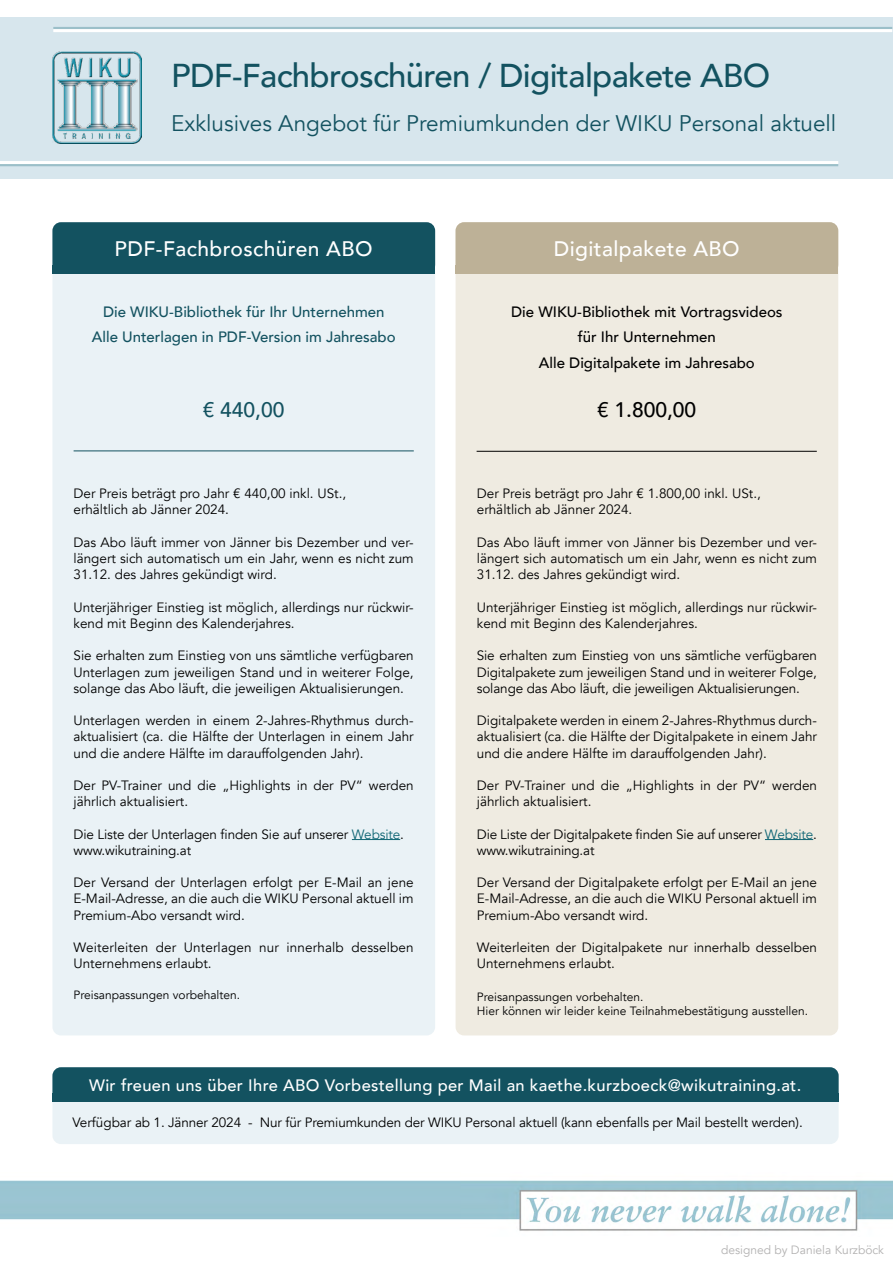
<style>
.page{position:relative;width:893px;height:1263px;background:#fff}
.page>*{position:absolute;margin:0;border:0;box-sizing:border-box;transform-origin:0 0}
.t1{font:500 33px "Avenir";letter-spacing:-.02em;color:#135260}
.t2{font:22.5px "Avenir";color:#135260}
.t3{font:500 21px "Avenir";letter-spacing:.02em;color:#fff}
.t4{font:500 21px "Avenir";color:#000}
.t5{font:500 21px "Avenir";color:#135260}
.t6{font:500 16.5px "Avenir";letter-spacing:.02em;color:#fff}
.t7{font:500 15px/25.5px "Avenir";color:#000;text-align:center}
.t8{font:500 15px/25.5px "Avenir";color:#135260;text-align:center}
.t9{font:13.5px/16.2px "Avenir";color:#000}
.t10{font:12px/14.4px "Avenir";color:#000}
.t11{font:12px "Avenir";color:#b3b2b2}
.s1{color:#106675}
</style>
<div class="page">
<img style="left:0;top:1180px;width:893px;height:51px">
<div style="left:0;top:17px;width:892px;height:162px;background:#d7e6ed"></div>
<img style="left:52px;top:51px;width:90px;height:93px">
<hr style="left:53px;top:27px;width:839px;height:2px;background:#106675">
<hr style="left:0;top:164px;width:838px;height:2px;background:#106675">
<hr style="left:0;top:161px;width:838px;height:3px;background:#fff">
<hr style="left:53px;top:29px;width:839px;height:3px;background:#fff">
<div style="left:52px;top:1067px;width:787px;height:77px;background:#eaf2f6;border-radius:9px"></div>
<div style="left:52px;top:1067px;width:787px;height:34px;background:#135260;border-radius:9px"></div>
<div style="left:52px;top:1093px;width:787px;height:8px;background:#135260"></div>
<div style="left:52px;top:222px;width:383px;height:813px;background:#eaf2f6;border-radius:9px"></div>
<div style="left:52px;top:222px;width:383px;height:51px;background:#135260;border-radius:9px"></div>
<hr style="left:352px;top:839px;width:48px;height:1px;background:#106675">
<div style="left:52px;top:265px;width:383px;height:8px;background:#135260"></div>
<hr style="left:74px;top:450px;width:340px;height:1px;background:#135260">
<div style="left:456px;top:222px;width:382px;height:813px;background:#efebe1;border-radius:9px"></div>
<div style="left:456px;top:222px;width:382px;height:51px;background:#bdb197;border-radius:9px"></div>
<hr style="left:765px;top:839px;width:48px;height:1px;background:#106675">
<div style="left:456px;top:265px;width:382px;height:8px;background:#bdb197"></div>
<hr style="left:477px;top:451px;width:340px;height:1px;background:#000">
<h1 class="t1" style="left:171px;top:47px;width:601px">PDF-Fachbroschüren / Digitalpakete ABO</h1>
<h2 class="t2" style="left:171px;top:109px;width:667px">Exklusives Angebot für Premiumkunden der WIKU Personal aktuell</h2>
<h3 class="t3" style="left:115px;top:230px;width:259px">PDF-Fachbroschüren ABO</h3>
<p class="t8" style="left:92px;top:298px;width:305px">Die WIKU-Bibliothek für Ihr Unternehmen<br>Alle Unterlagen in PDF-Version im Jahresabo</p>
<h3 class="t5" style="left:203px;top:392px;width:83px">€ 440,00</h3>
<p class="t9" style="left:73px;top:486px;width:274px">Der Preis beträgt pro Jahr € 440,00 inkl. USt., erhältlich ab Jänner 2024.</p>
<p class="t9" style="left:73px;top:534px;width:342px;text-align:justify">Das Abo läuft immer von Jänner bis Dezember und ver&shy;längert sich automatisch um ein Jahr, wenn es nicht zum 31.12. des Jahres gekündigt wird.</p>
<p class="t9" style="left:73px;top:599px;width:342px">Unterjähriger Einstieg ist möglich, allerdings nur rückwir&shy;kend mit Beginn des Kalenderjahres.</p>
<p class="t9" style="left:73px;top:648px;width:342px;text-align:justify">Sie erhalten zum Einstieg von uns sämtliche verfügbaren Unterlagen zum jeweiligen Stand und in weiterer Folge, solange das Abo läuft, die jeweiligen Aktualisierungen.</p>
<p class="t9" style="left:73px;top:713px;width:342px;text-align:justify">Unterlagen werden in einem 2-Jahres-Rhythmus durch&shy;aktualisiert (ca. die Hälfte der Unterlagen in einem Jahr und die andere Hälfte im darauffolgenden Jahr).</p>
<p class="t9" style="left:73px;top:777px;width:342px">Der PV-Trainer und die „Highlights in der PV“ werden jährlich aktualisiert.</p>
<p class="t9" style="left:73px;top:826px;width:332px">Die Liste der Unterlagen finden Sie auf unserer <span class="s1">Website</span>. www.wikutraining.at</p>
<p class="t9" style="left:73px;top:875px;width:342px;text-align:justify">Der Versand der Unterlagen erfolgt per E-Mail an jene E-Mail-Adresse, an die auch die WIKU Personal aktuell im Premium-Abo versandt wird.</p>
<p class="t9" style="left:73px;top:939px;width:342px">Weiterleiten der Unterlagen nur innerhalb desselben<br>Unternehmens erlaubt.</p>
<p class="t10" style="left:73px;top:988px;width:168px">Preisanpassungen vorbehalten.</p>
<h3 class="t3" style="left:554px;top:230px;width:187px">Digitalpakete ABO</h3>
<p class="t7" style="left:511px;top:298px;width:273px">Die WIKU-Bibliothek mit Vortragsvideos für Ihr Unternehmen<br>Alle Digitalpakete im Jahresabo</p>
<h3 class="t4" style="left:597px;top:392px;width:101px">€ 1.800,00</h3>
<p class="t9" style="left:477px;top:486px;width:285px">Der Preis beträgt pro Jahr € 1.800,00 inkl. USt., erhältlich ab Jänner 2024.</p>
<p class="t9" style="left:477px;top:534px;width:342px;text-align:justify">Das Abo läuft immer von Jänner bis Dezember und ver&shy;längert sich automatisch um ein Jahr, wenn es nicht zum 31.12. des Jahres gekündigt wird.</p>
<p class="t9" style="left:477px;top:599px;width:342px">Unterjähriger Einstieg ist möglich, allerdings nur rückwir&shy;kend mit Beginn des Kalenderjahres.</p>
<p class="t9" style="left:477px;top:648px;width:342px;text-align:justify">Sie erhalten zum Einstieg von uns sämtliche verfügbaren Digitalpakete zum jeweiligen Stand und in weiterer Folge, solange das Abo läuft, die jeweiligen Aktualisierungen.</p>
<p class="t9" style="left:477px;top:713px;width:342px;text-align:justify">Digitalpakete werden in einem 2-Jahres-Rhythmus durch&shy;aktualisiert (ca. die Hälfte der Digitalpakete in einem Jahr und die andere Hälfte im darauffolgenden Jahr).</p>
<p class="t9" style="left:477px;top:777px;width:342px">Der PV-Trainer und die „Highlights in der PV“ werden jährlich aktualisiert.</p>
<p class="t9" style="left:477px;top:826px;width:342px">Die Liste der Digitalpakete finden Sie auf unserer <span class="s1">Website</span>. www.wikutraining.at</p>
<p class="t9" style="left:477px;top:875px;width:342px;text-align:justify">Der Versand der Digitalpakete erfolgt per E-Mail an jene E-Mail-Adresse, an die auch die WIKU Personal aktuell im Premium-Abo versandt wird.</p>
<p class="t9" style="left:477px;top:939px;width:342px">Weiterleiten der Digitalpakete nur innerhalb desselben<br>Unternehmens erlaubt.</p>
<p class="t10" style="left:477px;top:989px;width:333px">Preisanpassungen vorbehalten.<br>Hier können wir leider keine Teilnahmebestätigung ausstellen.</p>
<p class="t6" style="left:89px;top:1070px;width:714px">Wir freuen uns über Ihre ABO Vorbestellung per Mail an kaethe.kurzboeck@wikutraining.at.</p>
<p class="t9" style="left:72px;top:1115px;width:732px">Verfügbar ab 1. Jänner 2024 - Nur für Premiumkunden der WIKU Personal aktuell (kann ebenfalls per Mail bestellt werden).</p>
<p class="t11" style="left:721px;top:1242px;width:164px">designed by Daniela Kurzböck</p>
</div>
